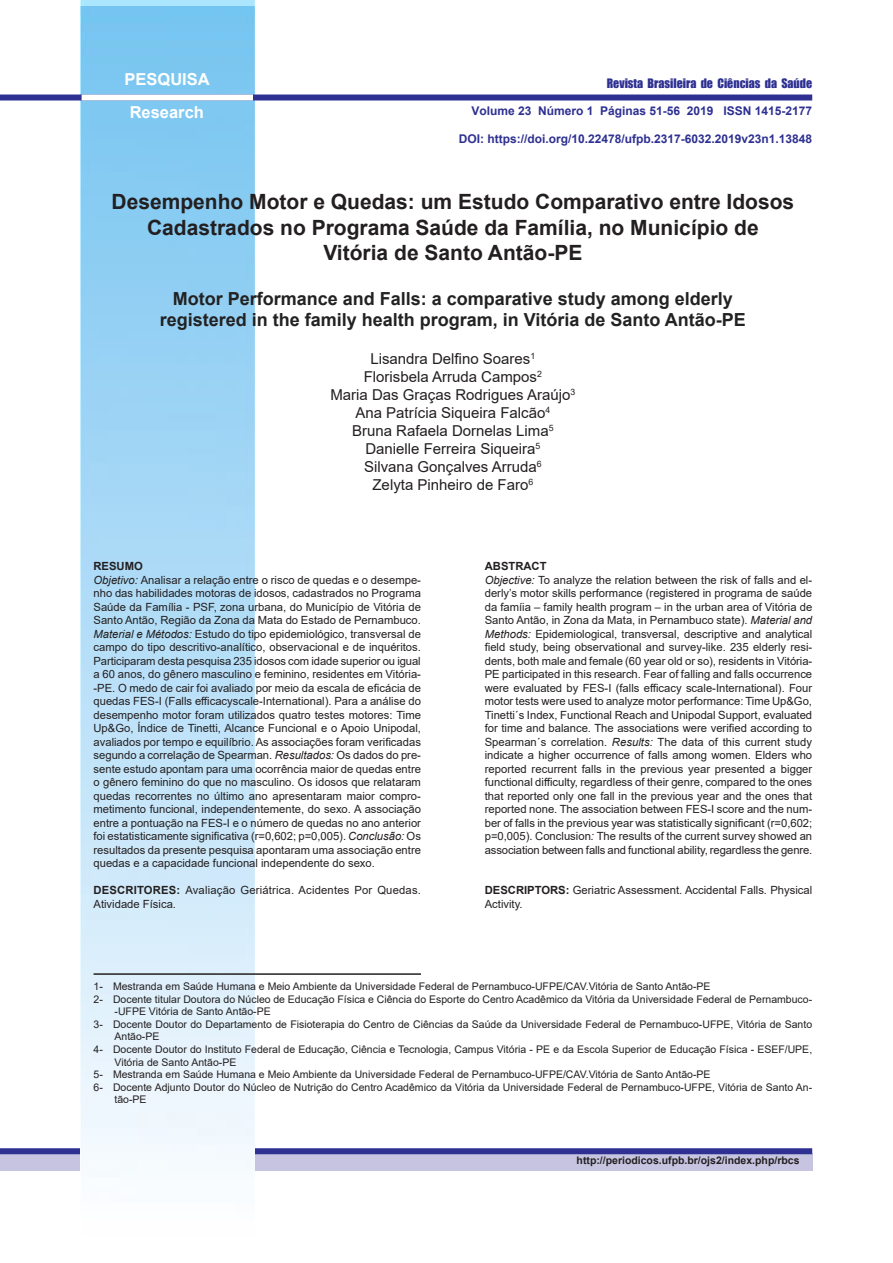
<style>
.page{position:relative;width:893px;height:1263px;background:#fff}
.page>*{position:absolute;margin:0;border:0;box-sizing:border-box;transform-origin:0 0}
.No_Spacing{font:700 21px/25.2px "Arial";color:#231f20;text-align:center}
.No_Spacing-2{font:700 18px "Arial";color:#222}
.t1{font:700 16.5px "Arial";color:#fff}
.t2{font:15px "Arial";color:#231f20}
.t3{font:700 12px "Arial";color:#2e3092}
.t4{font:12px "Impact";color:#2e3092}
.t5{font:11.25px/13.5px "Arial";color:#231f20;text-align:justify}
.t6{font:700 11.25px "Arial";color:#231f20}
.t7{font:10.5px/12.6px "Arial";color:#231f20}
.t8{font:700 10.5px "Arial";color:#231f20}
.s1{font-style:italic}
.s2{font-weight:700}
</style>
<div class="page">
<div style="left:0;top:1154px;width:812px;height:17px;background:#c6c4e1"></div>
<div style="left:0;top:1148px;width:812px;height:6px;background:#2e3092"></div>
<img style="left:81px;top:0;width:173px;height:1171px">
<div style="left:0;top:95px;width:812px;height:6px;background:#2e3092"></div>
<div style="left:82px;top:95px;width:171px;height:6px;background:#fff"></div>
<hr style="left:94px;top:973px;width:327px;height:2px;background:#231f20">
<p class="t1" style="left:125px;top:68px;width:87px">PESQUISA</p>
<p class="t1" style="left:130px;top:101px;width:76px">Research</p>
<p class="t3" style="left:471px;top:103px;width:342px">Volume 23 Número 1 Páginas 51-56 2019 ISSN 1415-2177</p>
<p class="t4" style="left:607px;top:74px;width:207px">Revista Brasileira de Ciências da Saúde</p>
<p class="t3" style="left:459px;top:130px;width:355px">DOI: https://doi.org/10.22478/ufpb.2317-6032.2019v23n1.13848</p>
<p class="No_Spacing" style="left:112px;top:190px;width:684px">Desempenho Motor e Quedas: um Estudo Comparativo entre Idosos<br>Cadastrados no Programa Saúde da Família, no Município de</p>
<p class="No_Spacing" style="left:323px;top:240px;width:261px">Vitória de Santo Antão-PE</p>
<p class="No_Spacing-2" style="left:173px;top:286px;width:562px">Motor Performance and Falls: a comparative study among elderly</p>
<p class="No_Spacing-2" style="left:160px;top:307px;width:588px">registered in the family health program, in Vitória de Santo Antão-PE</p>
<p class="t2" style="left:370px;top:349px;width:166px">Lisandra Delfino Soares<sup>1</sup></p>
<p class="t2" style="left:364px;top:367px;width:180px">Florisbela Arruda Campos<sup>2</sup></p>
<p class="t2" style="left:330px;top:385px;width:246px">Maria Das Graças Rodrigues Araújo<sup>3</sup></p>
<p class="t2" style="left:355px;top:403px;width:196px">Ana Patrícia Siqueira Falcão<sup>4</sup></p>
<p class="t2" style="left:352px;top:421px;width:203px">Bruna Rafaela Dornelas Lima<sup>5</sup></p>
<p class="t2" style="left:365px;top:439px;width:176px">Danielle Ferreira Siqueira<sup>5</sup></p>
<p class="t2" style="left:364px;top:457px;width:179px">Silvana Gonçalves Arruda<sup>6</sup></p>
<p class="t2" style="left:372px;top:475px;width:162px">Zelyta Pinheiro de Faro<sup>6</sup></p>
<p class="t6" style="left:94px;top:558px;width:51px">RESUMO</p>
<p class="t5" style="left:94px;top:573px;width:329px"><span class="s1">Objetivo:</span> Analisar a relação entre o risco de quedas e o desempe&shy;nho das habilidades motoras de idosos, cadastrados no Programa Saúde da Família - PSF, zona urbana, do Município de Vitória de Santo Antão, Região da Zona da Mata do Estado de Pernambuco.<br><span class="s1">Material e Métodos:</span> Estudo do tipo epidemiológico, transversal de campo do tipo descritivo-analítico, observacional e de inquéritos.<br>Participaram desta pesquisa 235 idosos com idade superior ou igual a 60 anos, do gênero masculino e feminino, residentes em Vitória--PE. O medo de cair foi avaliado por meio da escala de eficácia de quedas FES-I (Falls efficacyscale-International). Para a análise do desempenho motor foram utilizados quatro testes motores: Time Up&amp;Go, Índice de Tinetti, Alcance Funcional e o Apoio Unipodal, avaliados por tempo e equilíbrio. As associações foram verificadas segundo a correlação de Spearman. <span class="s1">Resultados:</span> Os dados do pre&shy;sente estudo apontam para uma ocorrência maior de quedas entre o gênero feminino do que no masculino. Os idosos que relataram quedas recorrentes no último ano apresentaram maior compro&shy;metimento funcional, independentemente, do sexo. A associação entre a pontuação na FES-I e o número de quedas no ano anterior foi estatisticamente significativa (r=0,602; p=0,005). <span class="s1">Conclusão:</span> Os resultados da presente pesquisa apontaram uma associação entre quedas e a capacidade funcional independente do sexo.</p>
<p class="t5" style="left:94px;top:884px;width:329px"><span class="s2">DESCRITORES:</span> Avaliação Geriátrica. Acidentes Por Quedas.<br>Atividade Física.</p>
<p class="t6" style="left:485px;top:558px;width:63px">ABSTRACT</p>
<p class="t5" style="left:485px;top:573px;width:329px"><span class="s1">Objective:</span> To analyze the relation between the risk of falls and el&shy;derly’s motor skills performance (registered in programa de saúde da famíia – family health program – in the urban area of Vitória de Santo Antão, in Zona da Mata, in Pernambuco state). <span class="s1">Material and Methods:</span> Epidemiological, transversal, descriptive and analytical field study, being observational and survey-like. 235 elderly resi&shy;dents, both male and female (60 year old or so), residents in Vitória-PE participated in this research. Fear of falling and falls occurrence were evaluated by FES-I (falls efficacy scale-International). Four motor tests were used to analyze motor performance: Time Up&amp;Go, Tinetti´s Index, Functional Reach and Unipodal Support, evaluated for time and balance. The associations were verified according to Spearman´s correlation. <span class="s1">Results:</span> The data of this current study indicate a higher occurrence of falls among women. Elders who reported recurrent falls in the previous year presented a bigger functional difficulty, regardless of their genre, compared to the ones that reported only one fall in the previous year and the ones that reported none. The association between FES-I score and the num&shy;ber of falls in the previous year was statistically significant (r=0,602; p=0,005). Conclusion<span class="s1">:</span> The results of the current survey showed an association between falls and functional ability, regardless the genre.</p>
<p class="t5" style="left:485px;top:884px;width:329px"><span class="s2">DESCRIPTORS:</span> Geriatric Assessment. Accidental Falls. Physical<br>Activity.</p>
<p class="t7" style="left:94px;top:980px;width:618px">1- Mestranda em Saúde Humana e Meio Ambiente da Universidade Federal de Pernambuco-UFPE/CAV.Vitória de Santo Antão-PE</p>
<p class="t7" style="left:115px;top:992px;width:699px;text-indent:-21px">2- Docente titular Doutora do Núcleo de Educação Física e Ciência do Esporte do Centro Acadêmico da Vitória da Universidade Federal de Pernambuco--UFPE Vitória de Santo Antão-PE</p>
<p class="t7" style="left:115px;top:1018px;width:699px;text-indent:-21px">3- Docente Doutor do Departamento de Fisioterapia do Centro de Ciências da Saúde da Universidade Federal de Pernambuco-UFPE, Vitória de Santo<br>Antão-PE</p>
<p class="t7" style="left:115px;top:1043px;width:699px;text-indent:-21px">4- Docente Doutor do Instituto Federal de Educação, Ciência e Tecnologia, Campus Vitória - PE e da Escola Superior de Educação Física - ESEF/UPE,<br>Vitória de Santo Antão-PE</p>
<p class="t7" style="left:94px;top:1068px;width:618px">5- Mestranda em Saúde Humana e Meio Ambiente da Universidade Federal de Pernambuco-UFPE/CAV.Vitória de Santo Antão-PE</p>
<p class="t7" style="left:115px;top:1081px;width:699px;text-indent:-21px">6- Docente Adjunto Doutor do Núcleo de Nutrição do Centro Acadêmico da Vitória da Universidade Federal de Pernambuco-UFPE, Vitória de Santo An&shy;tão-PE</p>
<p class="t8" style="left:577px;top:1153px;width:224px">http://periodicos.ufpb.br/ojs2/index.php/rbcs</p>
</div>
